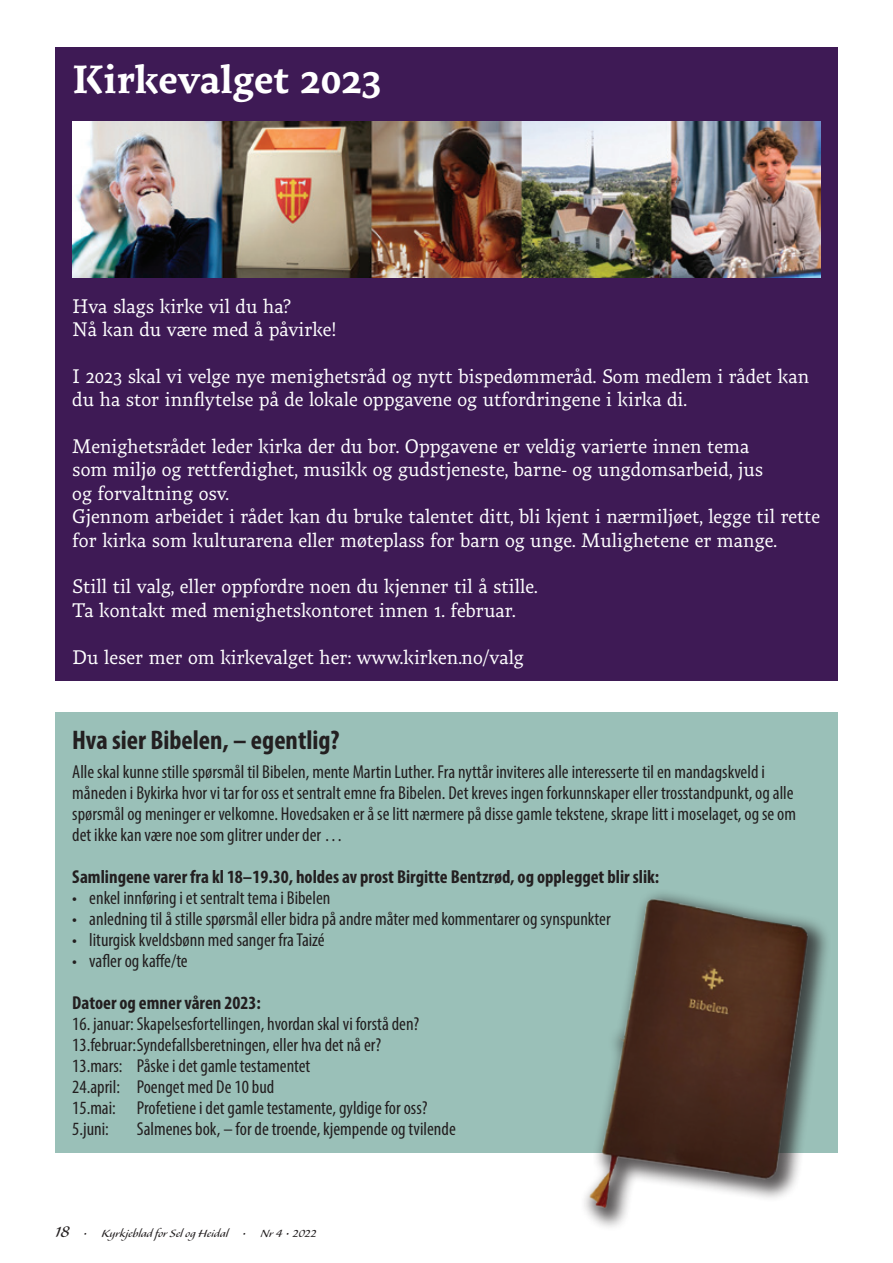
<style>
.page{position:relative;width:893px;height:1263px;background:#fff}
.page>*{position:absolute;margin:0;border:0;box-sizing:border-box;transform-origin:0 0}
.Rubrikk_overskrift{font:700 39px "Tzimmes";color:#fff}
.Rubrikk_overskrift-2{font:700 condensed 27px "Myriad Pro";color:#231f20}
.Rubrikk_tekst{font:19.5px/23.4px "Tzimmes";color:#fff}
.Rubrikk_tekst-2{font:condensed 18.75px/21px "Myriad Pro";color:#231f20}
.Rubrikk_tekst-3{font:700 condensed 18.75px "Myriad Pro";color:#231f20}
.t1{font:13.5px "Alexa";color:#231f20}
.s1{font-size:19.5px}
</style>
<div class="page">
<div style="left:55px;top:47px;width:783px;height:634px;background:#3e1a55"></div>
<img style="left:72px;top:122px;width:749px;height:155px">
<div style="left:55px;top:711px;width:783px;height:441px;background:#9ac0b8"></div>
<div style="left:579px;top:888px;width:252px;height:343px;background:#231f20;opacity:.75"></div>
<img style="left:586px;top:893px;width:235px;height:338px">
<p class="Rubrikk_overskrift" style="left:72px;top:54px;width:311px">Kirkevalget 2023</p>
<p class="Rubrikk_tekst" style="left:72px;top:294px;width:220px">Hva slags kirke vil du ha?</p>
<p class="Rubrikk_tekst" style="left:72px;top:318px;width:266px">Nå kan du være med å påvirke!</p>
<p class="Rubrikk_tekst" style="left:72px;top:364px;width:738px">I 2023 skal vi velge nye menighetsråd og nytt bispedømmeråd. Som medlem i rådet kan du ha stor innflytelse på de lokale oppgavene og utfordringene i kirka di.</p>
<p class="Rubrikk_tekst" style="left:72px;top:435px;width:693px">Menighetsrådet leder kirka der du bor. Oppgavene er veldig varierte innen tema som miljø og rettferdighet, musikk og gudstjeneste, barne- og ungdomsarbeid, jus og forvaltning osv.</p>
<p class="Rubrikk_tekst" style="left:72px;top:505px;width:749px">Gjennom arbeidet i rådet kan du bruke talentet ditt, bli kjent i nærmiljøet, legge til rette for kirka som kulturarena eller møteplass for barn og unge. Mulighetene er mange.</p>
<p class="Rubrikk_tekst" style="left:72px;top:575px;width:467px">Still til valg, eller oppfordre noen du kjenner til å stille.</p>
<p class="Rubrikk_tekst" style="left:72px;top:598px;width:445px">Ta kontakt med menighetskontoret innen 1. februar.</p>
<p class="Rubrikk_tekst" style="left:72px;top:645px;width:453px">Du leser mer om kirkevalget her: www.kirken.no/valg</p>
<p class="Rubrikk_overskrift-2" style="left:72px;top:723px;width:269px">Hva sier Bibelen, – egentlig?</p>
<p class="Rubrikk_tekst-2" style="left:72px;top:761px;width:725px">Alle skal kunne stille spørsmål til Bibelen, mente Martin Luther. Fra nyttår inviteres alle interesserte til en mandagskveld i måneden i Bykirka hvor vi tar for oss et sentralt emne fra Bibelen. Det kreves ingen forkunnskaper eller trosstandpunkt, og alle spørsmål og meninger er velkomne. Hovedsaken er å se litt nærmere på disse gamle tekstene, skrape litt i moselaget, og se om det ikke kan være noe som glitrer under der …</p>
<p class="Rubrikk_tekst-3" style="left:72px;top:865px;width:588px">Samlingene varer fra kl 18–19.30, holdes av prost Birgitte Bentzrød, og opplegget blir slik:</p>
<p class="Rubrikk_tekst-2" style="left:72px;top:887px;width:260px">• enkel innføring i et sentralt tema i Bibelen</p>
<p class="Rubrikk_tekst-2" style="left:72px;top:908px;width:540px">• anledning til å stille spørsmål eller bidra på andre måter med kommentarer og synspunkter</p>
<p class="Rubrikk_tekst-2" style="left:72px;top:929px;width:254px">• liturgisk kveldsbønn med sanger fra Taizé</p>
<p class="Rubrikk_tekst-2" style="left:72px;top:950px;width:117px">• vafler og kaffe/te</p>
<p class="Rubrikk_tekst-3" style="left:72px;top:991px;width:190px">Datoer og emner våren 2023:</p>
<p class="Rubrikk_tekst-2" style="left:72px;top:1013px;width:349px">16. januar: Skapelsesfortellingen, hvordan skal vi forstå den?</p>
<p class="Rubrikk_tekst-2" style="left:72px;top:1034px;width:311px">13.februar:Syndefallsberetningen, eller hva det nå er?</p>
<p class="Rubrikk_tekst-2" style="left:72px;top:1055px;width:240px">13.mars: Påske i det gamle testamentet</p>
<p class="Rubrikk_tekst-2" style="left:72px;top:1076px;width:204px">24.april: Poenget med De 10 bud</p>
<p class="Rubrikk_tekst-2" style="left:72px;top:1097px;width:357px">15.mai: Profetiene i det gamle testamente, gyldige for oss?</p>
<p class="Rubrikk_tekst-2" style="left:72px;top:1118px;width:38px">5.juni:</p>
<p class="Rubrikk_tekst-2" style="left:137px;top:1118px;width:321px">Salmenes bok, – for de troende, kjempende og tvilende</p>
<p class="t1" style="left:55px;top:1227px;width:262px"><span class="s1">18</span> • Kyrkjeblad for Sel og Heidal • Nr 4 • 2022</p>
</div>
